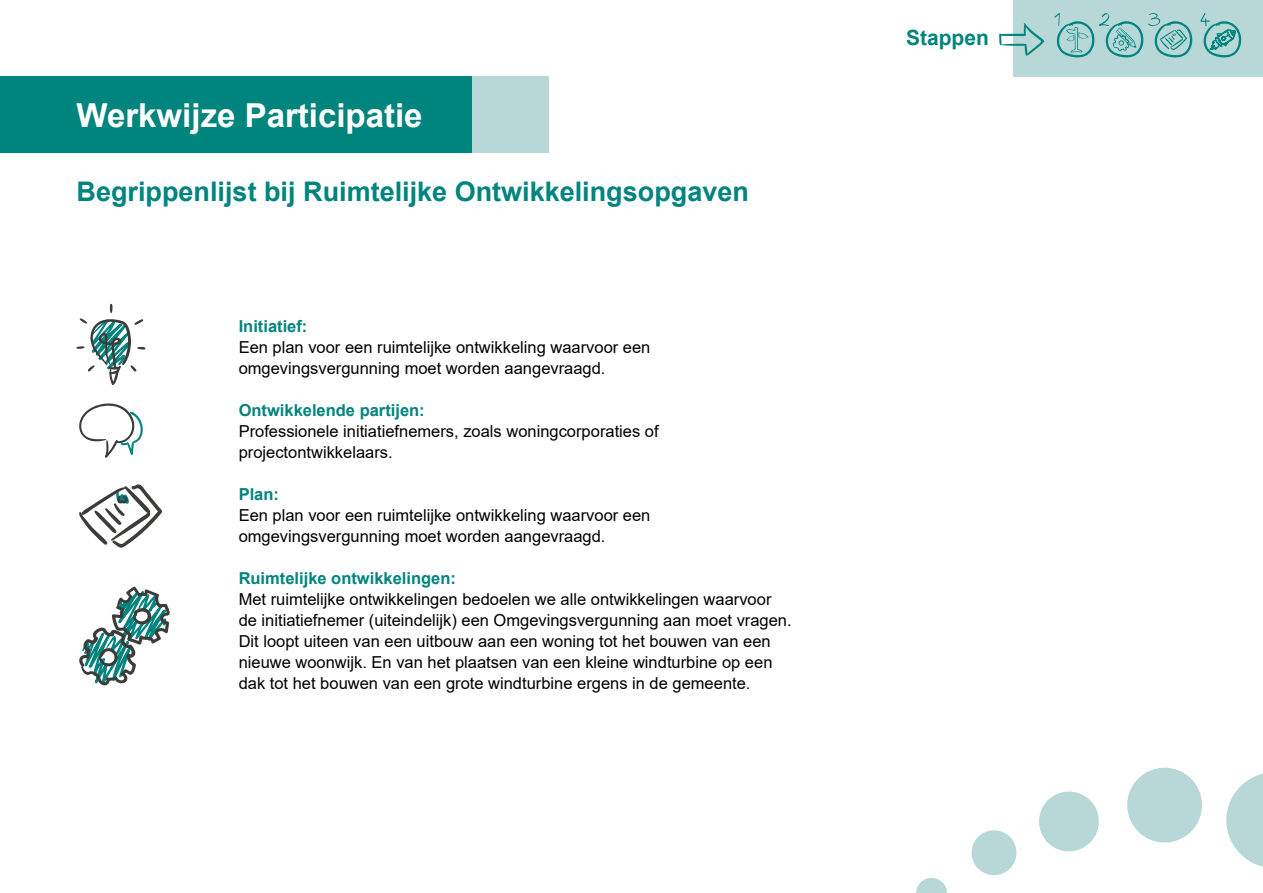
<style>
.page{position:relative;width:1263px;height:893px;background:#fff}
.page>*{position:absolute;margin:0;border:0;box-sizing:border-box;transform-origin:0 0}
.t1{font:700 33px "Arial";color:#fff}
.t2{font:700 27px "Arial";color:#00847e}
.t3{font:700 21px "Arial";color:#00847e}
.t4{font:16.5px/21px "Arial";color:#000}
.t5{font:700 16.5px "Arial";color:#00847e}
</style>
<div class="page">
<svg style="left:1226px;top:773px;width:37px;height:94px"></svg>
<svg style="left:1127px;top:767px;width:75px;height:76px"></svg>
<svg style="left:1039px;top:791px;width:60px;height:61px"></svg>
<svg style="left:971px;top:830px;width:46px;height:46px"></svg>
<svg style="left:916px;top:878px;width:31px;height:15px"></svg>
<div style="left:1013px;top:0;width:250px;height:77px;background:#b7d8d7"></div>
<svg style="left:999px;top:23px;width:45px;height:33px"></svg>
<svg style="left:1054px;top:13px;width:139px;height:45px"></svg>
<svg style="left:1200px;top:13px;width:42px;height:45px"></svg>
<svg style="left:79px;top:484px;width:83px;height:64px"></svg>
<svg style="left:76px;top:304px;width:70px;height:81px"></svg>
<svg style="left:79px;top:403px;width:64px;height:55px"></svg>
<svg style="left:79px;top:586px;width:91px;height:100px"></svg>
<div style="left:0;top:77px;width:472px;height:76px;background:#00847e"></div>
<div style="left:472px;top:77px;width:77px;height:76px;background:#b7d8d7"></div>
<h1 class="t1" style="left:77px;top:92px;width:348px">Werkwijze Participatie</h1>
<h2 class="t2" style="left:77px;top:173px;width:674px">Begrippenlijst bij Ruimtelijke Ontwikkelingsopgaven</h2>
<p class="t5" style="left:239px;top:315px;width:70px">Initiatief:</p>
<p class="t4" style="left:239px;top:337px;width:413px">Een plan voor een ruimtelijke ontwikkeling waarvoor een omgevingsvergunning moet worden aangevraagd.</p>
<p class="t5" style="left:239px;top:399px;width:188px">Ontwikkelende partijen:</p>
<p class="t4" style="left:239px;top:421px;width:421px">Professionele initiatiefnemers, zoals woningcorporaties of projectontwikkelaars.</p>
<p class="t5" style="left:239px;top:483px;width:42px">Plan:</p>
<p class="t4" style="left:239px;top:505px;width:413px">Een plan voor een ruimtelijke ontwikkeling waarvoor een omgevingsvergunning moet worden aangevraagd.</p>
<p class="t5" style="left:239px;top:567px;width:219px">Ruimtelijke ontwikkelingen:</p>
<p class="t4" style="left:239px;top:589px;width:554px">Met ruimtelijke ontwikkelingen bedoelen we alle ontwikkelingen waarvoor de initiatiefnemer (uiteindelijk) een Omgevingsvergunning aan moet vragen.<br>Dit loopt uiteen van een uitbouw aan een woning tot het bouwen van een nieuwe woonwijk. En van het plaatsen van een kleine windturbine op een dak tot het bouwen van een grote windturbine ergens in de gemeente.</p>
<p class="t3" style="left:906px;top:23px;width:84px">Stappen</p>
</div>
